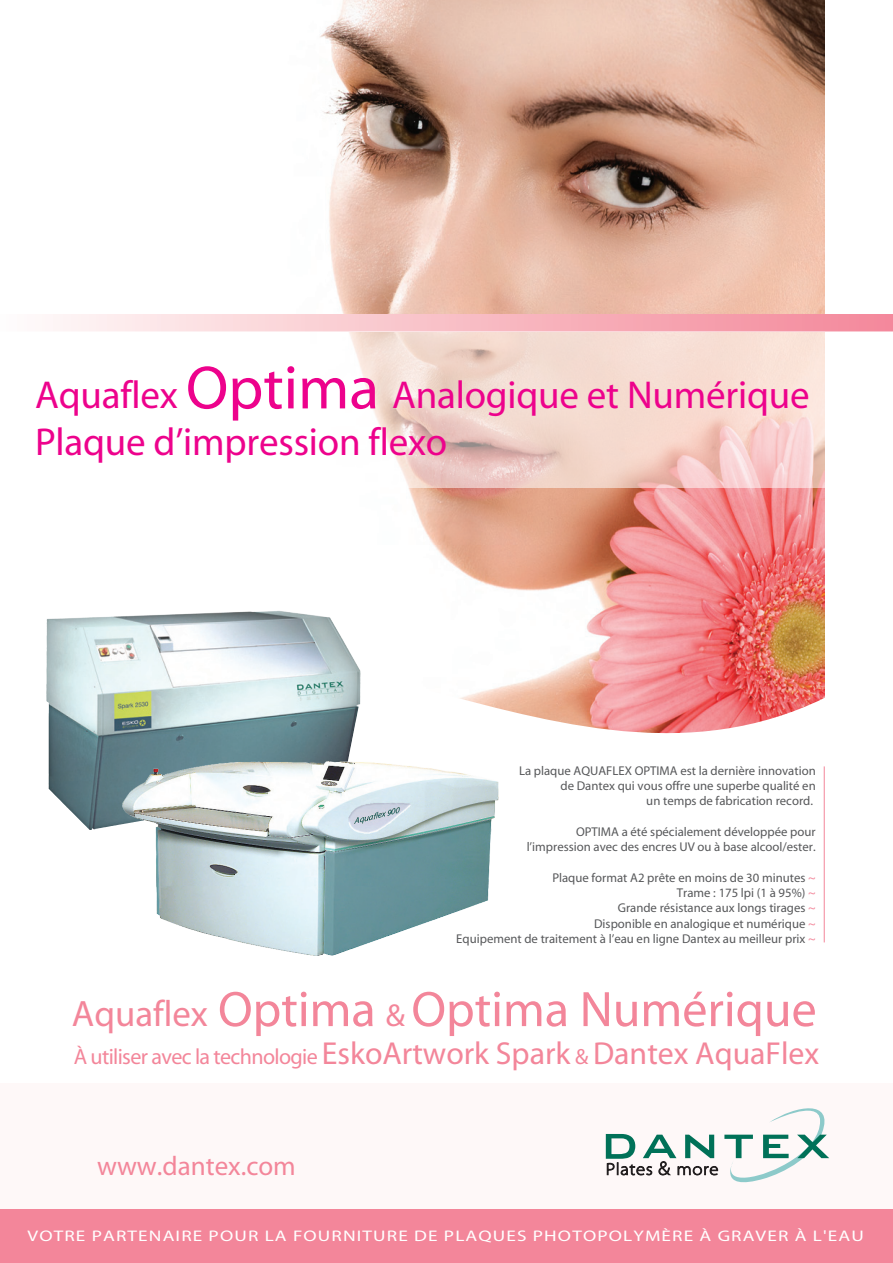
<style>
.page{position:relative;width:893px;height:1263px;background:#fff}
.page>*{position:absolute;margin:0;border:0;box-sizing:border-box;transform-origin:0 0}
.t1{font:50.25px "Myriad";color:#f3869a}
.t2{font:39px/46.8px "Myriad";letter-spacing:-.005em;color:#ed028c}
.t3{font:31.8px "Myriad";color:#f3869a}
.t4{font:27px "Myriad";color:#f3869a}
.t5{font:16.8px "Myriad MM";letter-spacing:.045em;color:#231f20}
.t6{font:15.45px "Myriad";letter-spacing:.06em;color:#fff;scale:1.25 1}
.t7{font:12.75px/15.3px "Myriad";color:#57585a;text-align:right}
.s1{font-size:61.5px}
.s2{color:#f3869a}
.s3{font-size:36.75px}
.s4{font-size:31.8px}
.s5{font-size:22.05px}
.s6{font-size:19.2px}
</style>
<div class="page">
<img style="left:256px;top:0;width:568px;height:547px">
<svg style="left:46px;top:547px;width:779px;height:396px"></svg>
<div style="left:0;top:1083px;width:893px;height:179px;background:#fef8f8"></div>
<div style="left:0;top:1209px;width:893px;height:54px;background:#f3869a"></div>
<div style="left:0;top:315px;width:893px;height:16px;background:linear-gradient(to right,#fefbf9,#f38698)"></div>
<svg style="left:135px;top:331px;width:758px;height:156px"></svg>
<svg style="left:606px;top:1108px;width:223px;height:75px"></svg>
<img style="left:324px;top:616px;width:37px;height:59px">
<img style="left:122px;top:761px;width:377px;height:195px">
<hr style="left:824px;top:766px;width:1px;height:176px;background:#f3869a">
<p class="t2" style="left:35px;top:374px;width:776px">Aquaflex <span class="s1">Optima</span> Analogique et Numérique<br>Plaque d’impression flexo</p>
<p class="t7" style="left:519px;top:763px;width:298px">La plaque AQUAFLEX OPTIMA est la dernière innovation de Dantex qui vous offre une superbe qualité en<br>un temps de fabrication record.</p>
<p class="t7" style="left:527px;top:824px;width:291px">OPTIMA a été spécialement développée pour l’impression avec des encres UV ou à base alcool/ester.</p>
<p class="t7" style="left:456px;top:870px;width:361px">Plaque format A2 prête en moins de 30 minutes <span class="s2">~<br></span>Trame : 175 lpi (1 à 95%) <span class="s2">~<br></span>Grande résistance aux longs tirages <span class="s2">~<br></span>Disponible en analogique et numérique <span class="s2">~<br></span>Equipement de traitement à l’eau en ligne Dantex au meilleur prix <span class="s2">~</span></p>
<p class="t1" style="left:72px;top:984px;width:746px"><span class="s3">Aquaflex</span> Optima <span class="s4">&amp;</span> Optima Numérique</p>
<p class="t3" style="left:74px;top:1038px;width:747px"><span class="s5">À utiliser avec la technologie</span> EskoArtwork Spark <span class="s5">&amp;</span> Dantex AquaFlex</p>
<p class="t4" style="left:97px;top:1153px;width:200px">www.dantex.com</p>
<p class="t5" style="left:606px;top:1161px;width:114px">Plates <span class="s6">&amp;</span> more</p>
<p class="t6" style="left:28px;top:1228px;width:671px">VOTRE PARTENAIRE POUR LA FOURNITURE DE PLAQUES PHOTOPOLYMÈRE À GRAVER À L'EAU</p>
</div>
